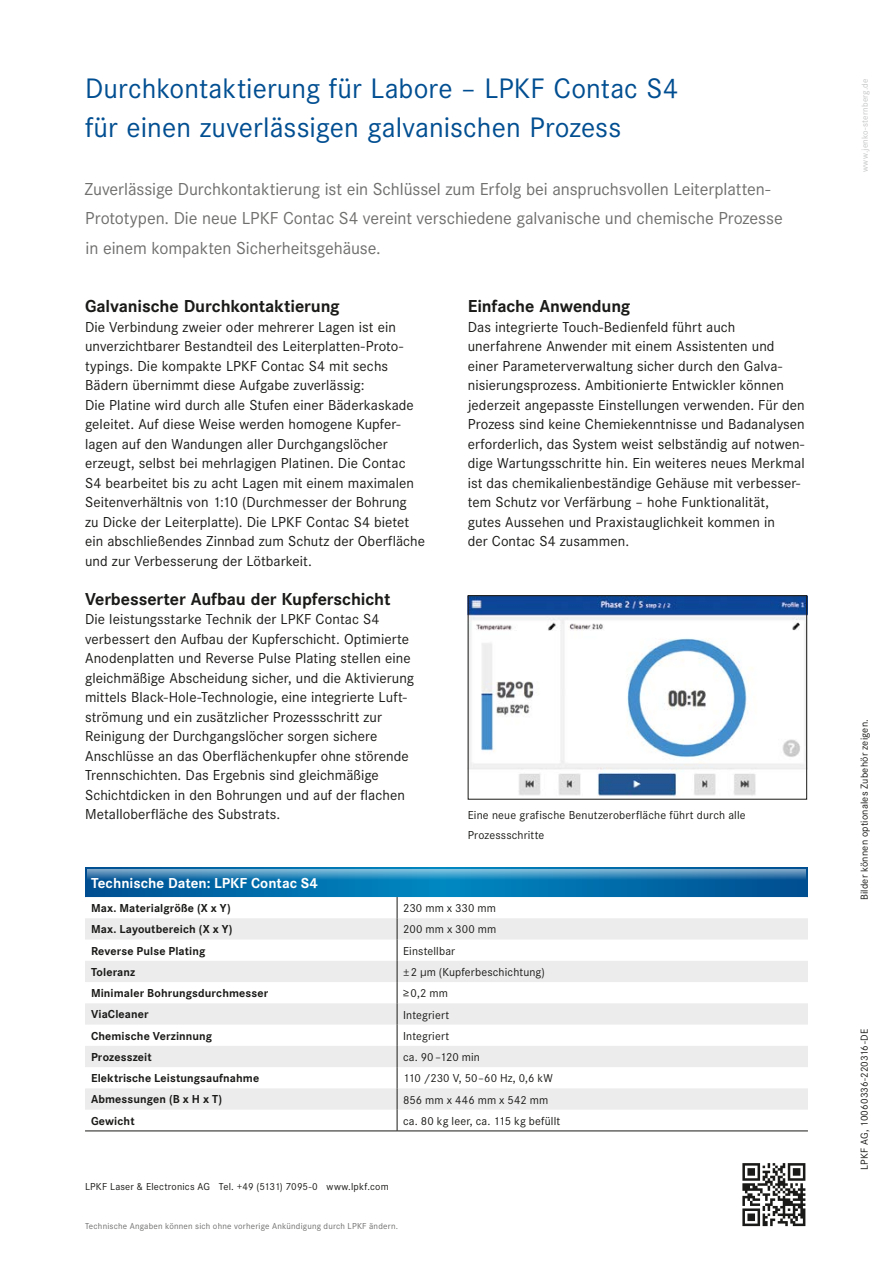
<style>
.page{position:relative;width:893px;height:1263px;background:#fff}
.page>*{position:absolute;margin:0;border:0;box-sizing:border-box;transform-origin:0 0}
.t1{font:29.25px/39px "Corporate S";letter-spacing:.005em;color:#004e91}
.t2{font:18px/29.2px "Corporate S";letter-spacing:-.005em;color:#6f6f6e}
.t3{font:700 18px "Corporate S";letter-spacing:-.005em;color:#1a1a18}
.t4{font:15px/19.5px "Corporate S";letter-spacing:.005em;color:#1a1a18}
.t5{font:700 15px "Corporate S";color:#fff}
.t6{font:12px/19.5px "Corporate S";letter-spacing:.015em;color:#1a1a18}
.t7{font:700 12px "Corporate S";letter-spacing:.01em;color:#1a1a18}
.t8{font:10.5px "Corporate S";letter-spacing:.015em;color:#1a1a18}
.t9{font:9px "Corporate S";letter-spacing:.025em;color:#6f6f6e}
.t10{font:9px "Corporate S";letter-spacing:.025em;color:#c5c6c6}
</style>
<div class="page">
<img style="left:470px;top:597px;width:335px;height:200px">
<div style="left:468px;top:595px;width:339px;height:204px;border:1px solid #1a1a18"></div>
<svg style="left:742px;top:1163px;width:64px;height:64px"></svg>
<svg style="left:742px;top:1163px;width:63px;height:63px"></svg>
<svg style="left:85px;top:867px;width:723px;height:30px;background:#006ba9"></svg>
<svg style="left:85px;top:897px;width:723px;height:234px"></svg>
<svg style="left:85px;top:918px;width:312px;height:192px;fill:#ececed"></svg>
<svg style="left:398px;top:918px;width:410px;height:192px;fill:#ececed"></svg>
<svg style="left:397px;top:897px;width:1px;height:234px"></svg>
<hr style="left:85px;top:1131px;width:312px;height:1px;background:#1a1a18">
<hr style="left:397px;top:1131px;width:411px;height:1px;background:#1a1a18">
<svg style="left:87px;top:869px;width:719px;height:10px;background:#4b96c2"></svg>
<h1 class="t1" style="left:85px;top:68px;width:595px">Durchkontaktierung für Labore – LPKF Contac S4 für einen zuverlässigen galvanischen Prozess</h1>
<p class="t2" style="left:84px;top:175px;width:700px">Zuverlässige Durchkontaktierung ist ein Schlüssel zum Erfolg bei anspruchsvollen Leiterplatten-<br>Prototypen. Die neue LPKF Contac S4 vereint verschiedene galvanische und chemische Prozesse in einem kompakten Sicherheitsgehäuse.</p>
<p class="t3" style="left:85px;top:296px;width:256px">Galvanische Durchkontaktierung</p>
<p class="t4" style="left:85px;top:317px;width:342px">Die Verbindung zweier oder mehrerer Lagen ist ein unverzichtbarer Bestandteil des Leiterplatten-Proto&shy;typings. Die kompakte LPKF Contac S4 mit sechs Bädern übernimmt diese Aufgabe zuverlässig:<br>Die Platine wird durch alle Stufen einer Bäderkaskade geleitet. Auf diese Weise werden homogene Kupfer&shy;lagen auf den Wandungen aller Durchgangslöcher erzeugt, selbst bei mehrlagigen Platinen. Die Contac S4 bearbeitet bis zu acht Lagen mit einem maximalen Seitenverhältnis von 1:10 (Durchmesser der Bohrung<br>zu Dicke der Leiterplatte). Die LPKF Contac S4 bietet ein abschließendes Zinnbad zum Schutz der Oberfläche und zur Verbesserung der Lötbarkeit.</p>
<p class="t3" style="left:85px;top:588px;width:307px">Verbesserter Aufbau der Kupferschicht</p>
<p class="t4" style="left:85px;top:609px;width:331px">Die leistungsstarke Technik der LPKF Contac S4 verbessert den Aufbau der Kupferschicht. Optimierte Anodenplatten und Reverse Pulse Plating stellen eine gleichmäßige Abscheidung sicher, und die Aktivierung mittels Black-Hole-Technologie, eine integrierte Luft&shy;strömung und ein zusätzlicher Prozessschritt zur Reinigung der Durchgangslöcher sorgen sichere Anschlüsse an das Oberflächenkupfer ohne störende Trennschichten. Das Ergebnis sind gleichmäßige Schichtdicken in den Bohrungen und auf der flachen Metalloberfläche des Substrats.</p>
<p class="t3" style="left:468px;top:296px;width:164px">Einfache Anwendung</p>
<p class="t4" style="left:468px;top:317px;width:339px">Das integrierte Touch-Bedienfeld führt auch unerfahrene Anwender mit einem Assistenten und einer Parameterverwaltung sicher durch den Galva&shy;nisierungsprozess. Ambitionierte Entwickler können jederzeit angepasste Einstellungen verwenden. Für den Prozess sind keine Chemiekenntnisse und Badanalysen erforderlich, das System weist selbständig auf notwen&shy;dige Wartungsschritte hin. Ein weiteres neues Merkmal ist das chemikalienbeständige Gehäuse mit verbesser&shy;tem Schutz vor Verfärbung – hohe Funktionalität, gutes Aussehen und Praxistauglichkeit kommen in<br>der Contac S4 zusammen.</p>
<p class="t6" style="left:468px;top:805px;width:279px">Eine neue grafische Benutzeroberfläche führt durch alle<br>Prozessschritte</p>
<p class="t5" style="left:91px;top:874px;width:229px">Technische Daten: LPKF Contac S4</p>
<p class="t7" style="left:91px;top:901px;width:141px">Max. Materialgröße (X x Y)</p>
<p class="t6" style="left:403px;top:898px;width:95px">230 mm x 330 mm</p>
<p class="t7" style="left:91px;top:922px;width:143px">Max. Layoutbereich (X x Y)</p>
<p class="t6" style="left:403px;top:920px;width:95px">200 mm x 300 mm</p>
<p class="t7" style="left:91px;top:944px;width:116px">Reverse Pulse Plating</p>
<p class="t6" style="left:403px;top:941px;width:54px">Einstellbar</p>
<p class="t7" style="left:91px;top:965px;width:46px">Toleranz</p>
<p class="t6" style="left:403px;top:962px;width:143px">±2 µm (Kupferbeschichtung)</p>
<p class="t7" style="left:91px;top:986px;width:179px">Minimaler Bohrungsdurchmesser</p>
<p class="t6" style="left:403px;top:983px;width:46px">≥0,2 mm</p>
<p class="t7" style="left:91px;top:1007px;width:59px">ViaCleaner</p>
<p class="t6" style="left:403px;top:1005px;width:48px">Integriert</p>
<p class="t7" style="left:91px;top:1029px;width:123px">Chemische Verzinnung</p>
<p class="t6" style="left:403px;top:1026px;width:48px">Integriert</p>
<p class="t7" style="left:91px;top:1050px;width:62px">Prozesszeit</p>
<p class="t6" style="left:403px;top:1047px;width:78px">ca. 90–120 min</p>
<p class="t7" style="left:91px;top:1071px;width:170px">Elektrische Leistungsaufnahme</p>
<p class="t6" style="left:403px;top:1069px;width:151px">110 /230 V, 50–60 Hz, 0,6 kW</p>
<p class="t7" style="left:91px;top:1092px;width:133px">Abmessungen (B x H x T)</p>
<p class="t6" style="left:403px;top:1090px;width:147px">856 mm x 446 mm x 542 mm</p>
<p class="t7" style="left:91px;top:1114px;width:45px">Gewicht</p>
<p class="t6" style="left:403px;top:1111px;width:159px">ca. 80 kg leer, ca. 115 kg befüllt</p>
<p class="t8" style="left:85px;top:1180px;width:305px">LPKF Laser &amp; Electronics AG Tel. +49 (5131) 7095-0 www.lpkf.com</p>
<p class="t9" style="left:85px;top:1220px;width:314px">Technische Angaben können sich ohne vorherige Ankündigung durch LPKF ändern.</p>
<p class="t10" style="left:860px;top:172px;width:95px;rotate:-90deg">www.jenko-sternberg.de</p>
<p class="t8" style="left:858px;top:900px;width:182px;rotate:-90deg">Bilder können optionales Zubehör zeigen.</p>
<p class="t8" style="left:858px;top:1170px;width:143px;rotate:-90deg">LPKF AG, 10060336-220316-DE</p>
</div>
